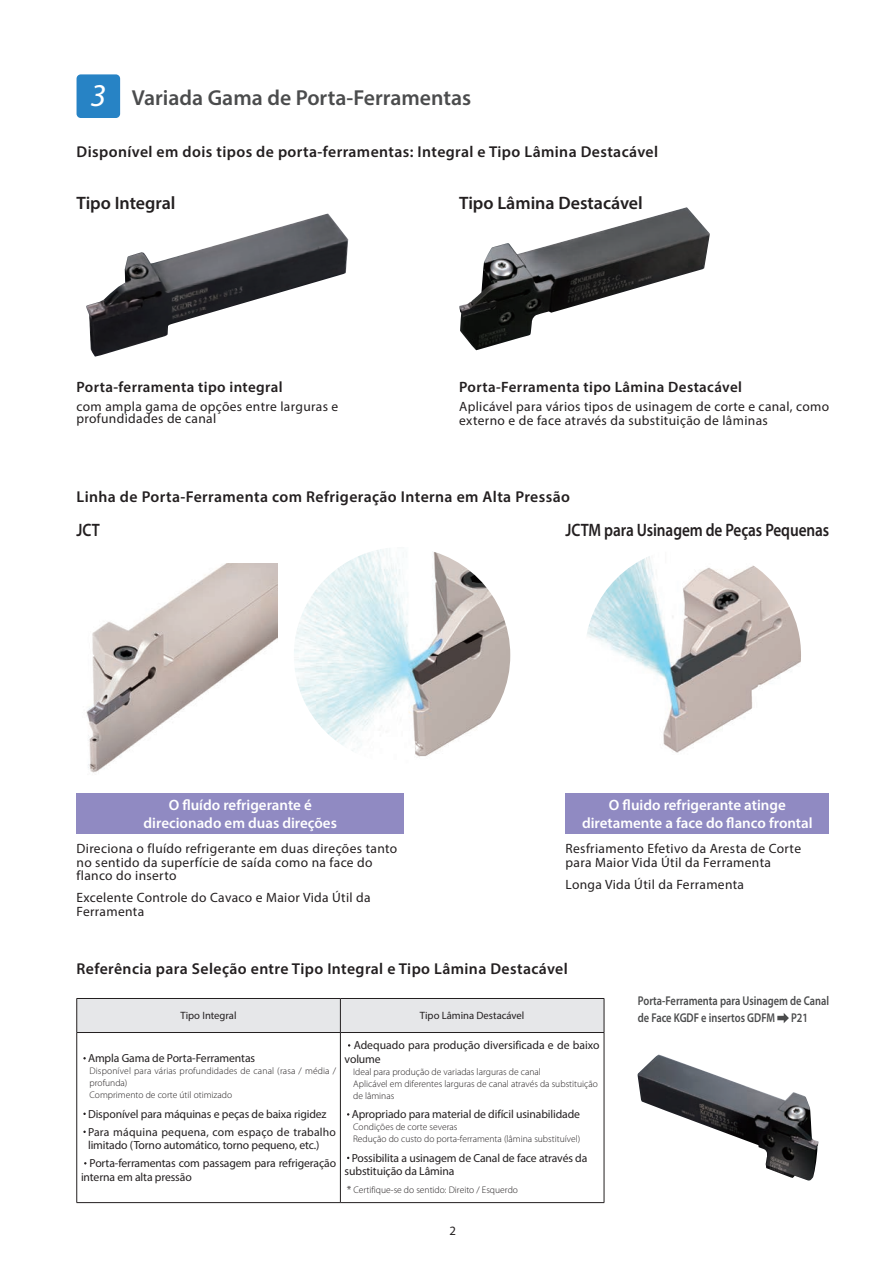
<style>
.page{position:relative;width:893px;height:1263px;background:#fff}
.page>*{position:absolute;margin:0;border:0;box-sizing:border-box;transform-origin:0 0}
.t1{font:italic 31.95px "Myriad Pro";color:#fff}
.t2{font:600 21.75px "Myriad Pro";color:#4b4c4d}
.t3{font:600 18px "Myriad Pro";letter-spacing:-.005em;color:#231f20;scale:.85 1}
.t4{font:600 18px "Myriad Pro";letter-spacing:-.005em;color:#231f20}
.t5{font:600 15.75px "Myriad Pro";letter-spacing:.025em;color:#231f20}
.t6{font:600 15px/18px "Myriad Pro";color:#fff;text-align:center}
.t7{font:600 15px "Myriad Pro";letter-spacing:.025em;color:#231f20}
.t8{font:13.5px/13.5px "Myriad Pro";letter-spacing:.025em;color:#231f20}
.t9{font:600 12.75px/17px "Myriad Pro";color:#4b4c4d;scale:.82 1}
.t10{font:12.75px "Myriad Pro";color:#231f20}
.t11{font:11.7px/18px "Myriad Pro";letter-spacing:-.01em;color:#231f20}
.t12{font:10.65px "Myriad Pro";color:#231f20}
.t13{font:300 9.6px/12px "Myriad Pro";color:#231f20}
.s1{font-size:12px}
</style>
<div class="page">
<div style="left:77px;top:999px;width:527px;height:33px;background:#e6e7e9"></div>
<hr style="left:76px;top:999px;width:1px;height:33px;background:#231f20">
<hr style="left:340px;top:999px;width:1px;height:33px;background:#231f20">
<hr style="left:604px;top:999px;width:1px;height:33px;background:#231f20">
<hr style="left:76px;top:1033px;width:1px;height:169px;background:#231f20">
<hr style="left:340px;top:1033px;width:1px;height:169px;background:#231f20">
<hr style="left:604px;top:1033px;width:1px;height:169px;background:#231f20">
<hr style="left:77px;top:1032px;width:263px;height:1px;background:#231f20">
<hr style="left:340px;top:1032px;width:264px;height:1px;background:#231f20">
<hr style="left:77px;top:1202px;width:263px;height:1px;background:#231f20">
<hr style="left:340px;top:1202px;width:264px;height:1px;background:#231f20">
<hr style="left:77px;top:998px;width:263px;height:1px;background:#231f20">
<hr style="left:340px;top:998px;width:264px;height:1px;background:#231f20">
<img style="left:294px;top:547px;width:216px;height:216px;border-radius:108px">
<img style="left:587px;top:556px;width:171px;height:164px">
<img style="left:758px;top:569px;width:43px;height:118px">
<img style="left:663px;top:720px;width:68px;height:33px">
<svg style="left:777px;top:1013px;width:12px;height:10px"></svg>
<div style="left:77px;top:793px;width:327px;height:41px;background:#908ac2"></div>
<div style="left:566px;top:793px;width:263px;height:41px;background:#908ac2"></div>
<img style="left:86px;top:563px;width:191px;height:210px">
<div style="left:77px;top:74px;width:43px;height:44px;background:#2783c5;border-radius:4px"></div>
<img style="left:86px;top:214px;width:262px;height:143px">
<img style="left:459px;top:207px;width:251px;height:143px">
<img style="left:637px;top:1055px;width:182px;height:126px">
<h1 class="t1" style="left:90px;top:76px;width:17px">3</h1>
<h2 class="t2" style="left:132px;top:84px;width:341px">Variada Gama de Porta-Ferramentas</h2>
<p class="t5" style="left:77px;top:141px;width:583px">Disponível em dois tipos de porta-ferramentas: Integral e Tipo Lâmina Destacável</p>
<h3 class="t4" style="left:77px;top:192px;width:100px">Tipo Integral</h3>
<p class="t7" style="left:77px;top:377px;width:208px">Porta-ferramenta tipo integral</p>
<p class="t8" style="left:77px;top:401px;width:263px;line-height:12px">com ampla gama de opções entre larguras e profundidades de canal</p>
<h3 class="t4" style="left:459px;top:192px;width:185px">Tipo Lâmina Destacável</h3>
<p class="t7" style="left:459px;top:377px;width:284px">Porta-Ferramenta tipo Lâmina Destacável</p>
<p class="t8" style="left:459px;top:400px;width:371px">Aplicável para vários tipos de usinagem de corte e canal, como externo e de face através da substituição de lâminas</p>
<p class="t5" style="left:77px;top:487px;width:495px">Linha de Porta-Ferramenta com Refrigeração Interna em Alta Pressão</p>
<h3 class="t3" style="left:77px;top:518px;width:29px">JCT</h3>
<h3 class="t3" style="left:566px;top:518px;width:312px">JCTM para Usinagem de Peças Pequenas</h3>
<p class="t6" style="left:144px;top:795px;width:195px">O uído refrigerante é direcionado em duas direções</p>
<p class="t6" style="left:582px;top:795px;width:232px">O uido refrigerante atinge diretamente a face do anco frontal</p>
<p class="t8" style="left:77px;top:842px;width:322px">Direciona o fluído refrigerante em duas direções tanto no sentido da superfície de saída como na face do flanco do inserto</p>
<p class="t8" style="left:77px;top:891px;width:296px">Excelente Controle do Cavaco e Maior Vida Útil da<br>Ferramenta</p>
<p class="t8" style="left:566px;top:842px;width:237px">Resfriamento Efetivo da Aresta de Corte para Maior Vida Útil da Ferramenta</p>
<p class="t8" style="left:566px;top:877px;width:180px">Longa Vida Útil da Ferramenta</p>
<p class="t5" style="left:77px;top:958px;width:493px">Referência para Seleção entre Tipo Integral e Tipo Lâmina Destacável</p>
<p class="t12" style="left:181px;top:1009px;width:57px">Tipo Integral</p>
<p class="t12" style="left:420px;top:1009px;width:106px">Tipo Lâmina Destacável</p>
<p class="t11" style="left:88px;top:1049px;width:169px">Ampla Gama de Porta-Ferramentas</p>
<p class="t13" style="left:90px;top:1065px;width:248px">Disponível para várias profundidades de canal (rasa / média / profunda)<br>Comprimento de corte útil otimizado</p>
<p class="t11" style="left:88px;top:1105px;width:249px">Disponível para máquinas e peças de baixa rigidez<br>Para máquina pequena, com espaço de trabalho</p>
<p class="t11" style="left:88px;top:1136px;width:250px">limitado (Torno automático, torno pequeno, etc.)<br>Porta-ferramentas com passagem para refrigeração</p>
<p class="t11" style="left:81px;top:1168px;width:112px">interna em alta pressão</p>
<p class="t11" style="left:345px;top:1038px;width:256px;line-height:13.5px;text-indent:9px">Adequado para produção diversificada e de baixo volume</p>
<p class="t13" style="left:353px;top:1065px;width:246px">Ideal para produção de variadas larguras de canal<br>Aplicável em diferentes larguras de canal através da substituição de lâminas</p>
<p class="t11" style="left:352px;top:1105px;width:230px">Apropriado para material de difícil usinabilidade</p>
<p class="t13" style="left:353px;top:1121px;width:229px">Condições de corte severas<br>Redução do custo do porta-ferramenta (lâmina substituível)</p>
<p class="t11" style="left:345px;top:1151px;width:244px;line-height:13.5px;text-indent:7px">Possibilita a usinagem de Canal de face através da substituição da Lâmina</p>
<p class="t13" style="left:347px;top:1184px;width:173px"><span class="s1">*</span> Certifique-se do sentido: Direito / Esquerdo</p>
<p class="t10" style="left:450px;top:1223px;width:8px">2</p>
<p class="t9" style="left:638px;top:992px;width:235px">Porta-Ferramenta para Usinagem de Canal de Face KGDF e insertos GDFM P21</p>
</div>
